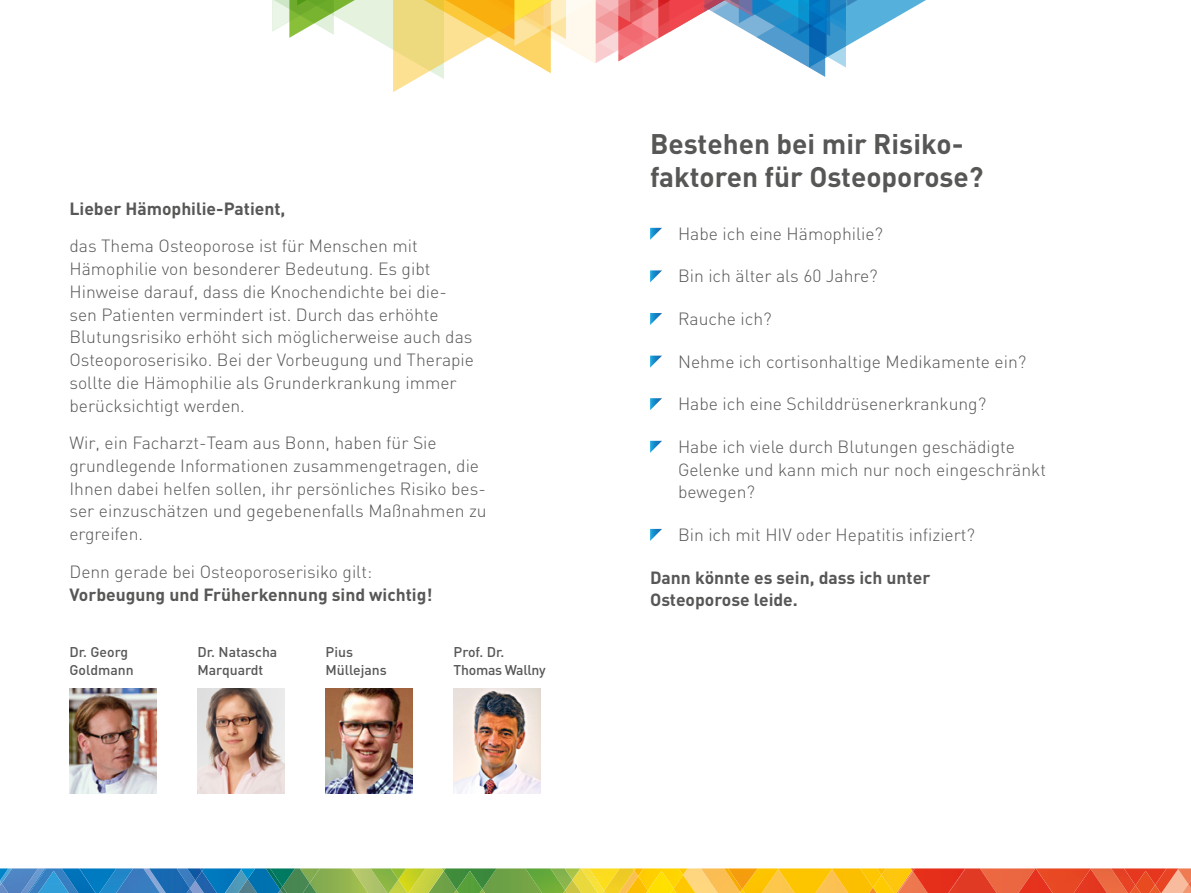
<style>
.page{position:relative;width:1191px;height:893px;background:#fff}
.page>*{position:absolute;margin:0;border:0;box-sizing:border-box;transform-origin:0 0}
.t1{font:700 28px/33.2px "DIN";color:#575756}
.t2{font:300 17.5px/22.8px "DIN";color:#575756}
.t3{font:700 17.5px/22.8px "DIN";color:#575756}
.t4{font:500 14px/17.5px "DIN";color:#575756}
.t5{font:500 14px/17.5px "DIN";letter-spacing:-.02em;color:#575756}
</style>
<div class="page">
<svg style="left:650px;top:228px;width:12px;height:12px"></svg>
<svg style="left:650px;top:270px;width:12px;height:12px"></svg>
<svg style="left:650px;top:313px;width:12px;height:12px"></svg>
<svg style="left:650px;top:356px;width:12px;height:12px"></svg>
<svg style="left:650px;top:398px;width:12px;height:12px"></svg>
<svg style="left:650px;top:441px;width:12px;height:12px"></svg>
<svg style="left:650px;top:529px;width:12px;height:12px"></svg>
<img style="left:69px;top:688px;width:88px;height:106px">
<img style="left:197px;top:688px;width:88px;height:106px">
<img style="left:325px;top:688px;width:88px;height:106px">
<img style="left:453px;top:688px;width:88px;height:106px">
<svg style="left:272px;top:0;width:654px;height:92px"></svg>
<img style="left:1006px;top:868px;width:2px;height:25px">
<img style="left:46px;top:868px;width:97px;height:25px">
<img style="left:18px;top:868px;width:28px;height:25px">
<img style="left:62px;top:868px;width:17px;height:3px">
<img style="left:116px;top:868px;width:17px;height:25px">
<img style="left:295px;top:868px;width:15px;height:15px">
<img style="left:282px;top:868px;width:13px;height:11px">
<img style="left:295px;top:883px;width:15px;height:10px">
<img style="left:1008px;top:868px;width:27px;height:25px">
<img style="left:97px;top:868px;width:19px;height:25px">
<img style="left:79px;top:868px;width:18px;height:25px">
<img style="left:282px;top:879px;width:13px;height:8px">
<img style="left:280px;top:887px;width:15px;height:6px">
<img style="left:248px;top:868px;width:32px;height:25px">
<img style="left:266px;top:868px;width:16px;height:22px">
<img style="left:965px;top:868px;width:41px;height:25px">
<img style="left:886px;top:868px;width:52px;height:25px">
<img style="left:938px;top:868px;width:27px;height:25px">
<img style="left:1129px;top:868px;width:6px;height:17px">
<svg style="left:600px;top:868px;width:286px;height:25px;background:#fbc42c"></svg>
<img style="left:860px;top:868px;width:21px;height:19px">
<img style="left:912px;top:871px;width:1px;height:22px">
<img style="left:895px;top:870px;width:17px;height:23px">
<svg style="left:911px;top:868px;width:4px;height:3px"></svg>
<img style="left:873px;top:875px;width:22px;height:18px">
<svg style="left:1090px;top:868px;width:39px;height:25px"></svg>
<img style="left:1062px;top:868px;width:28px;height:25px">
<img style="left:1035px;top:868px;width:27px;height:25px">
<svg style="left:143px;top:868px;width:98px;height:25px;background:#2f79bb"></svg>
<img style="left:221px;top:870px;width:27px;height:23px">
<img style="left:241px;top:868px;width:14px;height:11px">
<svg style="left:0;top:868px;width:18px;height:25px"></svg>
<svg style="left:310px;top:868px;width:262px;height:25px;background:#8db44b"></svg>
<img style="left:572px;top:868px;width:9px;height:25px">
<img style="left:564px;top:868px;width:16px;height:12px">
<img style="left:581px;top:868px;width:19px;height:25px">
<img style="left:589px;top:868px;width:30px;height:23px">
<img style="left:1129px;top:885px;width:6px;height:8px">
<svg style="left:1135px;top:868px;width:56px;height:25px"></svg>
<img style="left:635px;top:889px;width:51px;height:4px">
<img style="left:648px;top:871px;width:25px;height:22px">
<img style="left:444px;top:889px;width:51px;height:4px">
<img style="left:456px;top:871px;width:26px;height:22px">
<img style="left:28px;top:871px;width:51px;height:22px">
<p class="t3" style="left:69px;top:196px;width:217px">Lieber Hämophilie-Patient,</p>
<p class="t2" style="left:69px;top:234px;width:406px">das Thema Osteoporose ist für Menschen mit Hämophilie von besonderer Bedeutung. Es gibt Hinweise darauf, dass die Knochendichte bei die&shy;sen Patienten vermindert ist. Durch das erhöhte Blutungsrisiko erhöht sich möglicherweise auch das Osteoporoserisiko. Bei der Vorbeugung und Therapie sollte die Hämophilie als Grunderkrankung immer berücksichtigt werden.</p>
<p class="t2" style="left:69px;top:431px;width:419px">Wir, ein Facharzt-Team aus Bonn, haben für Sie grundlegende Informationen zusammengetragen, die Ihnen dabei helfen sollen, ihr persönliches Risiko bes&shy;ser einzuschätzen und gegebenenfalls Maßnahmen zu ergreifen.</p>
<p class="t2" style="left:69px;top:560px;width:304px">Denn gerade bei Osteoporoserisiko gilt:</p>
<p class="t3" style="left:69px;top:582px;width:364px">Vorbeugung und Früherkennung sind wichtig!</p>
<p class="t4" style="left:69px;top:643px;width:66px">Dr. Georg<br>Goldmann</p>
<p class="t4" style="left:197px;top:643px;width:81px">Dr. Natascha<br>Marquardt</p>
<p class="t4" style="left:325px;top:643px;width:63px">Pius<br>Müllejans</p>
<p class="t5" style="left:453px;top:643px;width:94px">Prof. Dr.<br>Thomas Wallny</p>
<h1 class="t1" style="left:650px;top:126px;width:335px">Bestehen bei mir Risiko&shy;faktoren für Osteoporose?</h1>
<p class="t2" style="left:678px;top:222px;width:206px">Habe ich eine Hämophilie?</p>
<p class="t2" style="left:678px;top:265px;width:201px">Bin ich älter als 60 Jahre?</p>
<p class="t2" style="left:678px;top:307px;width:95px">Rauche ich?</p>
<p class="t2" style="left:678px;top:350px;width:350px">Nehme ich cortisonhaltige Medikamente ein?</p>
<p class="t2" style="left:678px;top:392px;width:310px">Habe ich eine Schilddrüsenerkrankung?</p>
<p class="t2" style="left:678px;top:435px;width:369px">Habe ich viele durch Blutungen geschädigte<br>Gelenke und kann mich nur noch eingeschränkt bewegen?</p>
<p class="t2" style="left:678px;top:523px;width:298px">Bin ich mit HIV oder Hepatitis infiziert?</p>
<p class="t3" style="left:650px;top:565px;width:282px">Dann könnte es sein, dass ich unter<br>Osteoporose leide.</p>
</div>
